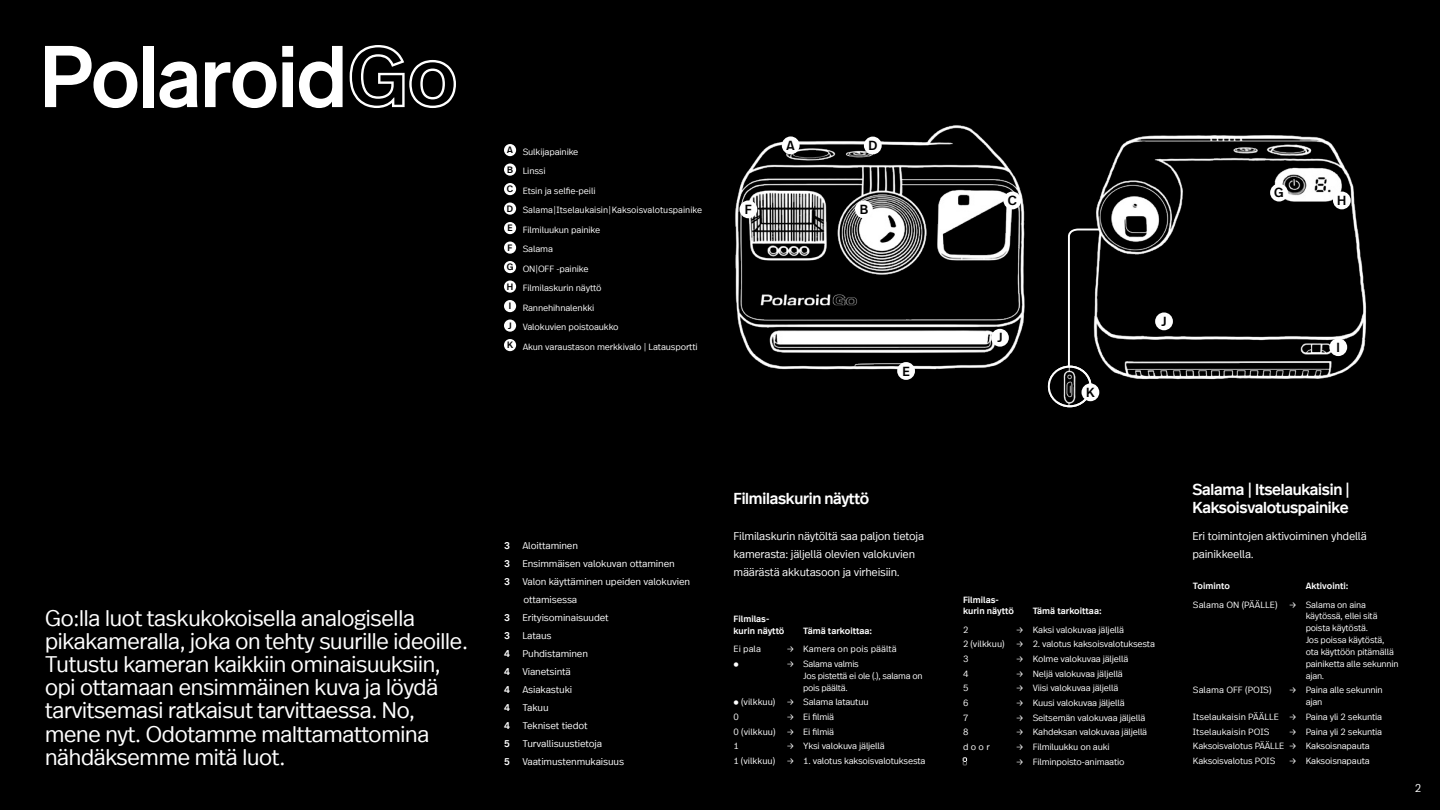
<style>
.page{position:relative;width:1440px;height:810px;background:#000}
.page>*{position:absolute;margin:0;border:0;box-sizing:border-box;transform-origin:0 0}
.t1{font:300 22.5px/23.2px "Real Head Offc";letter-spacing:-.01em;color:#fff}
.t2{font:500 15.83px/18px "Real Head Offc";letter-spacing:-.015em;color:#fff}
.t3{font:500 13.12px "Real Head Offc";color:#000}
.t4{font:300 11.25px/18px "Real Text Offc";letter-spacing:-.02em;color:#fff}
.t5{font:300 9.75px/18px "Real Text Offc";letter-spacing:-.015em;color:#fff}
.t6{font:500 9.75px "Real Text Offc";color:#fff}
.t7{font:300 9px/19.5px "Real Text Offc";letter-spacing:-.02em;color:#fff}
.t8{font:300 9px/14.7px "Real Text Offc";color:#fff}
.t9{font:500 9px/11.9px "Real Text Offc";color:#fff}
.s1{font-family:"Real Head Offc";font-weight:500;font-size:9.23px;color:#000}
</style>
<div class="page">
<img style="left:1066px;top:135px;width:301px;height:257px">
<img style="left:735px;top:125px;width:330px;height:267px">
<div style="left:504px;top:144px;width:12px;height:12px;background:#fff;border-radius:50%"></div>
<div style="left:504px;top:164px;width:12px;height:12px;background:#fff;border-radius:50%"></div>
<div style="left:504px;top:183px;width:12px;height:12px;background:#fff;border-radius:50%"></div>
<div style="left:504px;top:203px;width:12px;height:12px;background:#fff;border-radius:50%"></div>
<div style="left:504px;top:222px;width:12px;height:12px;background:#fff;border-radius:50%"></div>
<div style="left:504px;top:242px;width:12px;height:12px;background:#fff;border-radius:50%"></div>
<div style="left:504px;top:261px;width:12px;height:12px;background:#fff;border-radius:50%"></div>
<div style="left:504px;top:281px;width:12px;height:12px;background:#fff;border-radius:50%"></div>
<div style="left:504px;top:300px;width:12px;height:12px;background:#fff;border-radius:50%"></div>
<div style="left:504px;top:320px;width:12px;height:12px;background:#fff;border-radius:50%"></div>
<div style="left:504px;top:339px;width:12px;height:12px;background:#fff;border-radius:50%"></div>
<svg style="left:963px;top:758px;width:4px;height:8px"></svg>
<div style="left:864px;top:137px;width:18px;height:17px;background:#fff;border-radius:50%"></div>
<div style="left:1270px;top:184px;width:18px;height:18px;background:#fff;border-radius:50%"></div>
<div style="left:1333px;top:192px;width:18px;height:17px;background:#fff;border-radius:50%"></div>
<div style="left:1329px;top:338px;width:18px;height:18px;background:#fff;border-radius:50%"></div>
<div style="left:1155px;top:312px;width:18px;height:18px;background:#fff;border-radius:50%"></div>
<div style="left:991px;top:329px;width:18px;height:18px;background:#fff;border-radius:50%"></div>
<svg style="left:1067px;top:228px;width:34px;height:140px"></svg>
<img style="left:1049px;top:367px;width:42px;height:39px">
<div style="left:782px;top:136px;width:18px;height:18px;background:#fff;border-radius:50%"></div>
<div style="left:855px;top:200px;width:18px;height:18px;background:#fff;border-radius:50%"></div>
<div style="left:1003px;top:192px;width:18px;height:17px;background:#fff;border-radius:50%"></div>
<div style="left:897px;top:362px;width:18px;height:18px;background:#fff;border-radius:50%"></div>
<div style="left:740px;top:200px;width:17px;height:18px;background:#fff;border-radius:50%"></div>
<svg style="left:350px;top:45px;width:106px;height:63px"></svg>
<svg style="left:45px;top:46px;width:92px;height:62px"></svg>
<div style="left:143px;top:46px;width:11px;height:61px;background:#fff"></div>
<svg style="left:159px;top:62px;width:38px;height:46px"></svg>
<svg style="left:205px;top:62px;width:71px;height:46px"></svg>
<svg style="left:282px;top:46px;width:11px;height:61px"></svg>
<svg style="left:299px;top:46px;width:44px;height:62px"></svg>
<svg style="left:1049px;top:369px;width:11px;height:33px"></svg>
<div style="left:1048px;top:366px;width:44px;height:41px;border:2px solid #fff;border-radius:50%"></div>
<div style="left:1082px;top:383px;width:17px;height:18px;background:#fff;border-radius:50%"></div>
<p class="t1" style="left:45px;top:606px;width:425px">Go:lla luot taskukokoisella analogisella pikakameralla, joka on tehty suurille ideoille.<br>Tutustu kameran kaikkiin ominaisuuksiin, opi ottamaan ensimmäinen kuva ja löydä tarvitsemasi ratkaisut tarvittaessa. No, mene nyt. Odotamme malttamattomina nähdäksemme mitä luot.</p>
<p class="t7" style="left:507px;top:142px;width:197px"><span class="s1">A</span> Sulkijapainike<br><span class="s1">B</span> Linssi<br><span class="s1">C</span> Etsin ja selfie-peili<br><span class="s1">D</span> Salama | Itselaukaisin | Kaksoisvalotuspainike<br><span class="s1">E</span> Filmiluukun painike<br><span class="s1">F</span> Salama<br><span class="s1">G</span> ON|OFF -painike<br><span class="s1">H</span> Filmilaskurin näyttö<br><span class="s1">I</span> Rannehihnalenkki<br><span class="s1">J</span> Valokuvien poistoaukko<br><span class="s1">K</span> Akun varaustason merkkivalo | Latausportti</p>
<h3 class="t3" style="left:745px;top:201px;width:8px">F</h3>
<h3 class="t3" style="left:787px;top:137px;width:10px">A</h3>
<h3 class="t3" style="left:868px;top:137px;width:10px">D</h3>
<h3 class="t3" style="left:860px;top:201px;width:10px">B</h3>
<h3 class="t3" style="left:902px;top:363px;width:9px">E</h3>
<h3 class="t3" style="left:1008px;top:192px;width:11px">C</h3>
<h3 class="t3" style="left:997px;top:329px;width:7px">J</h3>
<h3 class="t3" style="left:1086px;top:384px;width:10px">K</h3>
<h3 class="t3" style="left:1162px;top:313px;width:7px">J</h3>
<h3 class="t3" style="left:1274px;top:184px;width:11px">G</h3>
<h3 class="t3" style="left:1337px;top:192px;width:11px">H</h3>
<h3 class="t3" style="left:1337px;top:339px;width:5px">I</h3>
<p class="t6" style="left:504px;top:539px;width:7px">3</p>
<p class="t5" style="left:522px;top:537px;width:57px">Aloittaminen</p>
<p class="t6" style="left:504px;top:557px;width:7px">3</p>
<p class="t5" style="left:522px;top:555px;width:154px">Ensimmäisen valokuvan ottaminen</p>
<p class="t6" style="left:504px;top:575px;width:7px">3</p>
<p class="t5" style="left:522px;top:573px;width:169px">Valon käyttäminen upeiden valokuvien ottamisessa</p>
<p class="t6" style="left:504px;top:611px;width:7px">3</p>
<p class="t5" style="left:522px;top:609px;width:88px">Erityisominaisuudet</p>
<p class="t6" style="left:504px;top:629px;width:7px">3</p>
<p class="t5" style="left:522px;top:627px;width:31px">Lataus</p>
<p class="t6" style="left:504px;top:647px;width:7px">4</p>
<p class="t5" style="left:522px;top:645px;width:67px">Puhdistaminen</p>
<p class="t6" style="left:504px;top:665px;width:7px">4</p>
<p class="t5" style="left:522px;top:663px;width:50px">Vianetsintä</p>
<p class="t6" style="left:504px;top:683px;width:7px">4</p>
<p class="t5" style="left:522px;top:681px;width:51px">Asiakastuki</p>
<p class="t6" style="left:504px;top:701px;width:7px">4</p>
<p class="t5" style="left:522px;top:699px;width:28px">Takuu</p>
<p class="t6" style="left:504px;top:719px;width:7px">4</p>
<p class="t5" style="left:522px;top:717px;width:67px">Tekniset tiedot</p>
<p class="t6" style="left:504px;top:737px;width:7px">5</p>
<p class="t5" style="left:522px;top:735px;width:81px">Turvallisuustietoja</p>
<p class="t6" style="left:504px;top:755px;width:7px">5</p>
<p class="t5" style="left:522px;top:753px;width:103px">Vaatimustenmukaisuus</p>
<h2 class="t2" style="left:734px;top:490px;width:137px">Filmilaskurin näyttö</h2>
<h2 class="t2" style="left:1192px;top:481px;width:159px">Salama | Itselaukaisin |<br>Kaksoisvalotuspainike</h2>
<p class="t4" style="left:734px;top:527px;width:192px">Filmilaskurin näytöltä saa paljon tietoja kamerasta: jäljellä olevien valokuvien määrästä akkutasoon ja virheisiin.</p>
<p class="t4" style="left:1193px;top:527px;width:176px">Eri toimintojen aktivoiminen yhdellä painikkeella.</p>
<p class="t9" style="left:733px;top:613px;width:53px">Filmilas&shy;kurin näyttö</p>
<p class="t9" style="left:803px;top:625px;width:70px">Tämä tarkoittaa:</p>
<p class="t7" style="left:733px;top:639px;width:29px">Ei pala</p>
<p class="t8" style="left:786px;top:642px;width:112px">→ Kamera on pois päältä</p>
<p class="t7" style="left:733px;top:654px;width:7px">●</p>
<p class="t7" style="left:803px;top:658px;width:121px;line-height:11.9px;text-indent:-17px">→ Salama valmis<br>Jos pistettä ei ole (.), salama on pois päältä.</p>
<p class="t7" style="left:733px;top:695px;width:137px;line-height:14.7px">● (vilkkuu) → Salama latautuu<br>0</p>
<p class="t7" style="left:733px;top:710px;width:102px;line-height:14.7px;text-align:justify;text-indent:53px">→ Ei filmiä 0 (vilkkuu) → Ei filmiä 1</p>
<p class="t7" style="left:733px;top:739px;width:194px;line-height:14.7px;text-indent:53px">→ Yksi valokuva jäljellä<br>1 (vilkkuu) → 1. valotus kaksoisvalotuksesta</p>
<p class="t9" style="left:963px;top:594px;width:53px">Filmilas&shy;kurin näyttö</p>
<p class="t9" style="left:1033px;top:605px;width:70px">Tämä tarkoittaa:</p>
<p class="t7" style="left:963px;top:620px;width:7px">2</p>
<p class="t7" style="left:963px;top:622px;width:194px;line-height:14.7px;text-indent:53px">→ Kaksi valokuvaa jäljellä<br>2 (vilkkuu) → 2. valotus kaksoisvalotuksesta<br>3</p>
<p class="t7" style="left:1016px;top:649px;width:114px">→ Kolme valokuvaa jäljellä</p>
<p class="t7" style="left:963px;top:664px;width:7px">4</p>
<p class="t7" style="left:1016px;top:664px;width:109px">→ Neljä valokuvaa jäljellä</p>
<p class="t7" style="left:963px;top:679px;width:7px">5</p>
<p class="t7" style="left:1016px;top:679px;width:104px">→ Viisi valokuvaa jäljellä</p>
<p class="t7" style="left:963px;top:693px;width:7px">6</p>
<p class="t7" style="left:1016px;top:693px;width:110px">→ Kuusi valokuvaa jäljellä</p>
<p class="t7" style="left:963px;top:708px;width:7px">7</p>
<p class="t7" style="left:1016px;top:708px;width:131px">→ Seitsemän valokuvaa jäljellä</p>
<p class="t7" style="left:963px;top:723px;width:7px">8</p>
<p class="t7" style="left:1016px;top:723px;width:133px">→ Kahdeksan valokuvaa jäljellä</p>
<p class="t7" style="left:963px;top:737px;width:28px">d o o r</p>
<p class="t7" style="left:1016px;top:737px;width:95px">→ Filmiluukku on auki</p>
<p class="t7" style="left:1016px;top:752px;width:110px">→ Filminpoisto-animaatio</p>
<p class="t9" style="left:1193px;top:580px;width:38px">Toiminto</p>
<p class="t9" style="left:1306px;top:580px;width:44px">Aktivointi:</p>
<p class="t8" style="left:1193px;top:597px;width:86px">Salama ON (PÄÄLLE)</p>
<p class="t7" style="left:1306px;top:599px;width:94px;line-height:11.9px;text-indent:-17px">→ Salama on aina käytössä, ellei sitä poista käytöstä.<br>Jos poissa käytöstä, ota käyttöön pitämällä painiketta alle sekunnin ajan.</p>
<p class="t8" style="left:1193px;top:683px;width:80px">Salama OFF (POIS)</p>
<p class="t7" style="left:1306px;top:684px;width:79px;line-height:11.9px;text-indent:-17px">→ Paina alle sekunnin ajan</p>
<p class="t8" style="left:1193px;top:710px;width:191px">Itselaukaisin PÄÄLLE → Paina yli 2 sekuntia<br>Itselaukaisin POIS</p>
<p class="t7" style="left:1193px;top:724px;width:191px;line-height:14.7px;text-indent:96px">→ Paina yli 2 sekuntia<br>Kaksoisvalotus PÄÄLLE → Kaksoisnapauta<br>Kaksoisvalotus POIS</p>
<p class="t7" style="left:1289px;top:751px;width:82px">→ Kaksoisnapauta</p>
<p class="t4" style="left:1415px;top:779px;width:8px">2</p>
</div>
